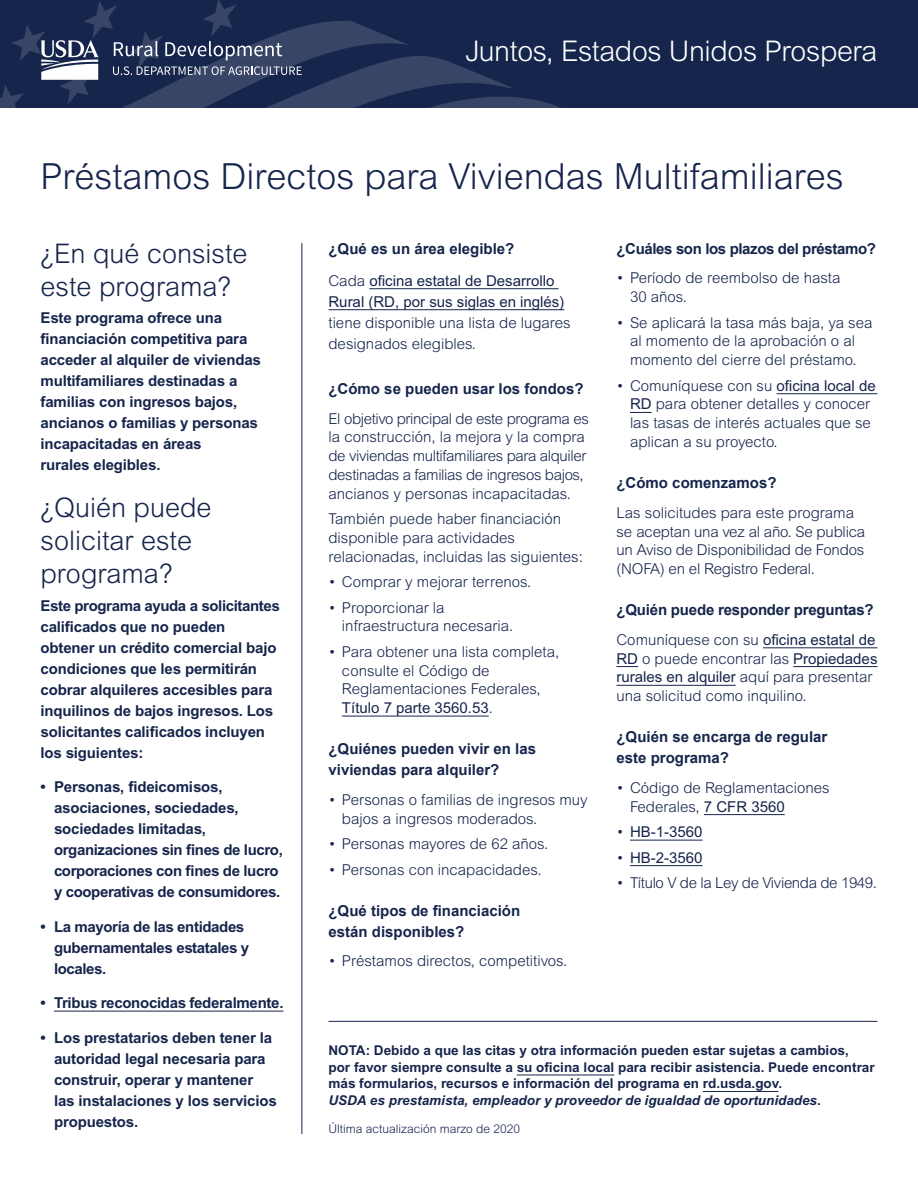
<style>
.page{position:relative;width:918px;height:1188px;background:#fff}
.page>*{position:absolute;margin:0;border:0;box-sizing:border-box;transform-origin:0 0}
.t1{font:300 36px "Arial MT Std";color:#16254c}
.t2{font:300 28.5px "Arial MT Std";letter-spacing:-.015em;color:#fff}
.t3{font:300 27px/33px "Arial MT Std";color:#16254c}
.t4{font:300 15px/18.8px "Arial MT Std";color:#16254c}
.t5{font:700 15px/21px "Arial MT Std";letter-spacing:-.01em;color:#16254c}
.t6{font:700 15px/21px "Arial";color:#16254c}
.t7{font:300 15px/18.8px "Arial MT Std";letter-spacing:-.025em;color:#16254c}
.t8{font:700 15px "Arial";letter-spacing:-.025em;color:#16254c}
.t9{font:15px "Arial MT Std";color:#16254c}
.t10{font:700 13.5px/16.5px "Arial MT Std";color:#16254c}
.t11{font:300 12px "Arial MT Std";color:#16254c}
.s1{font-weight:400}
.s2{font-weight:300}
.s3{font-style:italic}
</style>
<div class="page">
<hr style="left:54px;top:1011px;width:230px;height:1px;background:#16254c">
<hr style="left:302px;top:243px;width:1px;height:891px;background:#16254c">
<hr style="left:369px;top:288px;width:190px;height:1px;background:#16254c">
<hr style="left:328px;top:309px;width:236px;height:1px;background:#16254c">
<hr style="left:342px;top:716px;width:147px;height:1px;background:#16254c">
<hr style="left:777px;top:393px;width:100px;height:1px;background:#16254c">
<svg style="left:630px;top:412px;width:22px;height:1px"></svg>
<hr style="left:763px;top:648px;width:114px;height:1px;background:#16254c">
<svg style="left:616px;top:666px;width:22px;height:1px"></svg>
<hr style="left:793px;top:666px;width:85px;height:1px;background:#16254c">
<hr style="left:616px;top:685px;width:120px;height:1px;background:#16254c">
<hr style="left:704px;top:814px;width:81px;height:1px;background:#16254c">
<hr style="left:630px;top:840px;width:73px;height:1px;background:#16254c">
<hr style="left:630px;top:865px;width:73px;height:1px;background:#16254c">
<hr style="left:328px;top:1021px;width:550px;height:1px;background:#16254c">
<hr style="left:517px;top:1075px;width:97px;height:1px;background:#16254c">
<hr style="left:703px;top:1091px;width:75px;height:1px;background:#16254c">
<div style="left:0;top:0;width:918px;height:108px;background:#16254c"></div>
<svg style="left:0;top:0;width:560px;height:108px"></svg>
<p class="t2" style="left:466px;top:35px;width:413px">Juntos, Estados Unidos Prospera</p>
<h1 class="t1" style="left:40px;top:155px;width:805px">Préstamos Directos para Viviendas Multifamiliares</h1>
<h2 class="t3" style="left:40px;top:237px;width:209px">¿En qué consiste este programa?</h2>
<p class="t5" style="left:40px;top:307px;width:222px">Este programa ofrece una financiación competitiva para acceder al alquiler de viviendas multifamiliares destinadas a familias con ingresos bajos, ancianos o familias y personas incapacitadas en áreas<br>rurales elegibles.</p>
<h2 class="t3" style="left:40px;top:491px;width:173px">¿Quién puede solicitar este programa?</h2>
<p class="t5" style="left:40px;top:595px;width:241px">Este programa ayuda a solicitantes calificados que no pueden obtener un crédito comercial bajo condiciones que les permitirán cobrar alquileres accesibles para inquilinos de bajos ingresos. Los solicitantes calificados incluyen los siguientes:</p>
<p class="t5" style="left:54px;top:776px;width:230px;text-indent:-14px">• Personas, fideicomisos, asociaciones, sociedades, sociedades limitadas, organizaciones sin fines de lucro, corporaciones con fines de lucro y cooperativas de consumidores.</p>
<p class="t5" style="left:54px;top:916px;width:197px;text-indent:-14px">• La mayoría de las entidades gubernamentales estatales y locales.</p>
<p class="t5" style="left:40px;top:992px;width:245px">• Tribus reconocidas federalmente.</p>
<p class="t5" style="left:54px;top:1027px;width:224px;text-indent:-14px">• Los prestatarios deben tener la autoridad legal necesaria para construir, operar y mantener las instalaciones y los servicios propuestos.</p>
<h2 class="t6" style="left:328px;top:239px;width:187px">¿Qué es un área elegible?</h2>
<p class="t4" style="left:328px;top:270px;width:244px;line-height:21px">Cada <span class="s1">oficina estatal de Desarrollo Rural (RD, por sus siglas en inglés) </span>tiene disponible una lista de lugares designados elegibles.</p>
<h2 class="t6" style="left:328px;top:379px;width:257px">¿Cómo se pueden usar los fondos?</h2>
<p class="t7" style="left:328px;top:409px;width:262px">El objetivo principal de este programa es la construcción, la mejora y la compra de viviendas multifamiliares para alquiler destinadas a familias de ingresos bajos, ancianos y personas incapacitadas.</p>
<p class="t4" style="left:328px;top:509px;width:256px">También puede haber financiación disponible para actividades relacionadas, incluidas las siguientes:</p>
<p class="t4" style="left:328px;top:572px;width:204px">• Comprar y mejorar terrenos.</p>
<p class="t4" style="left:342px;top:598px;width:173px;text-indent:-14px">• Proporcionar la infraestructura necesaria.</p>
<p class="t4" style="left:342px;top:642px;width:219px;text-indent:-14px">• Para obtener una lista completa, consulte el Código de<br>Reglamentaciones Federales,<br><span class="s1">Título 7 parte 3560.53</span>.</p>
<h2 class="t6" style="left:328px;top:739px;width:209px">¿Quiénes pueden vivir en las viviendas para alquiler?</h2>
<p class="t4" style="left:342px;top:790px;width:247px;text-indent:-14px">• Personas o familias de ingresos muy bajos a ingresos moderados.</p>
<p class="t4" style="left:328px;top:834px;width:221px">• Personas mayores de 62 años.</p>
<p class="t4" style="left:328px;top:860px;width:215px">• Personas con incapacidades.</p>
<h2 class="t6" style="left:328px;top:901px;width:193px">¿Qué tipos de financiación están disponibles?</h2>
<p class="t4" style="left:328px;top:952px;width:240px">• Préstamos directos, competitivos.</p>
<h2 class="t8" style="left:616px;top:239px;width:261px">¿Cuáles son los plazos del préstamo?</h2>
<p class="t4" style="left:630px;top:269px;width:212px;text-indent:-14px">• Período de reembolso de hasta<br>30 años.</p>
<p class="t4" style="left:616px;top:313px;width:257px;text-align:center">• Se aplicará la tasa más baja, ya sea al momento de la aprobación o al momento del cierre del préstamo.</p>
<p class="t4" style="left:630px;top:376px;width:247px;text-indent:-14px">• Comuníquese con su <span class="s1">oficina local de<br>RD</span> para obtener detalles y conocer las tasas de interés actuales que se aplican a su proyecto.</p>
<h2 class="t6" style="left:616px;top:473px;width:162px">¿Cómo comenzamos?</h2>
<p class="t4" style="left:616px;top:503px;width:250px">Las solicitudes para este programa se aceptan una vez al año. Se publica un Aviso de Disponibilidad de Fondos (NOFA) en el Registro Federal.</p>
<h2 class="t6" style="left:616px;top:600px;width:259px">¿Quién puede responder preguntas?</h2>
<p class="t4" style="left:616px;top:630px;width:263px">Comuníquese con su <span class="s1">oficina estatal de RD</span> o puede encontrar las <span class="s1">Propiedades rurales en alquiler</span> aquí para presentar una solicitud como inquilino.</p>
<h2 class="t6" style="left:616px;top:727px;width:212px">¿Quién se encarga de regular este programa?</h2>
<p class="t4" style="left:630px;top:778px;width:201px;text-indent:-14px">• Código de Reglamentaciones<br>Federales, <span class="s1">7 CFR 3560</span></p>
<p class="t9" style="left:616px;top:823px;width:88px"><span class="s2">•</span> HB-1-3560</p>
<p class="t9" style="left:616px;top:849px;width:88px"><span class="s2">•</span> HB-2-3560</p>
<p class="t7" style="left:616px;top:873px;width:262px">• Título V de la Ley de Vivienda de 1949.</p>
<p class="t10" style="left:328px;top:1042px;width:548px">NOTA: Debido a que las citas y otra información pueden estar sujetas a cambios,<br>por favor siempre consulte a su oficina local para recibir asistencia. Puede encontrar más formularios, recursos e información del programa en rd.usda.gov.<br><span class="s3">USDA es prestamista, empleador y proveedor de igualdad de oportunidades</span>.</p>
<p class="t11" style="left:329px;top:1122px;width:193px">Última actualización marzo de 2020</p>
</div>
